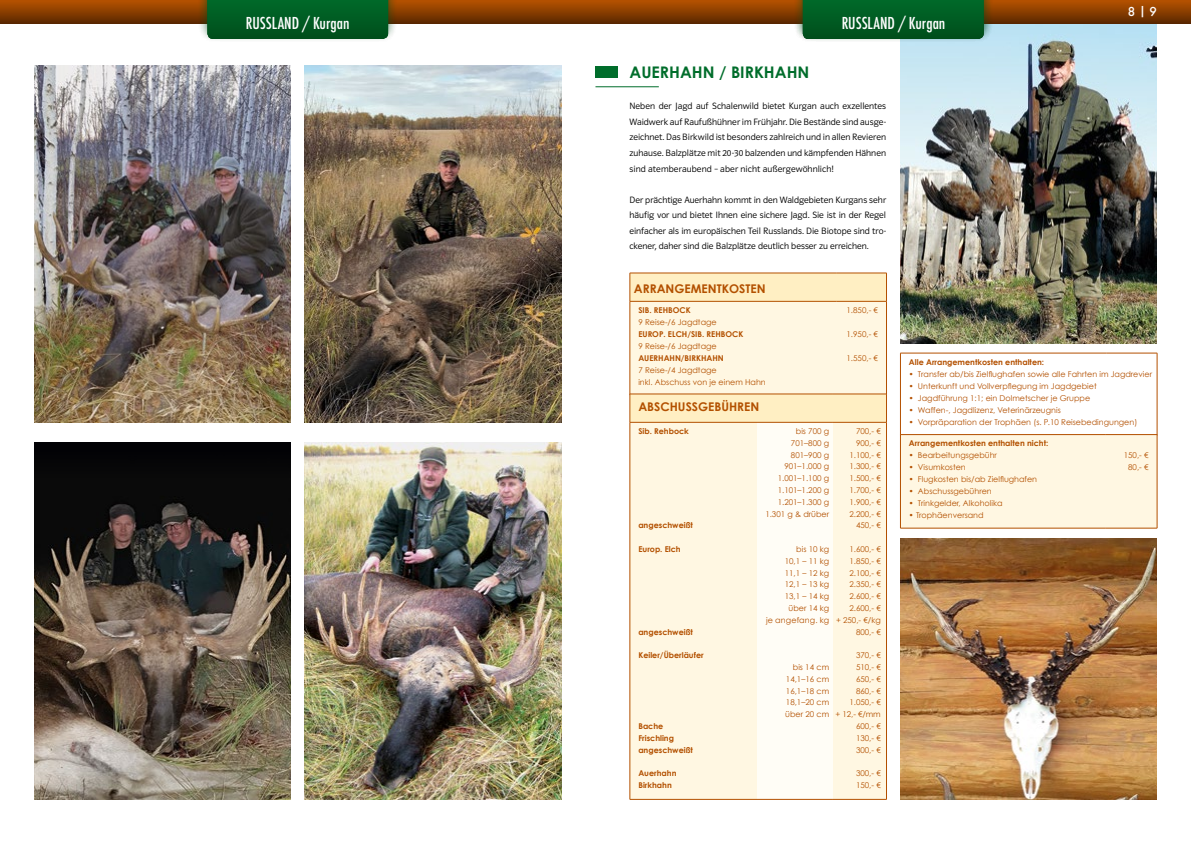
<style>
.page{position:relative;width:1191px;height:842px;background:#fff}
.page>*{position:absolute;margin:0;border:0;box-sizing:border-box;transform-origin:0 0}
.t1{font:500 condensed 16px "Futura";color:#fff}
.t2{font:700 16px "Century Gothic";color:#006d2b}
.t3{font:700 12px "Century Gothic";color:#b35000}
.t4{font:500 12px "Futura";color:#fff}
.t5{font:9.5px/15.6px "Polo 11 Leicht";color:#000;text-align:justify}
.t6{font:8px/11.8px "Century Gothic";color:#b35000;text-align:right}
.t7{font:700 8px/11.8px "Century Gothic";color:#b35000}
</style>
<div class="page">
<img style="left:900px;top:23px;width:257px;height:320px">
<hr style="left:595px;top:86px;width:64px;height:1px;background:#006d2b">
<div style="left:595px;top:66px;width:23px;height:12px;background:#006d2b"></div>
<img style="left:900px;top:539px;width:257px;height:260px">
<div style="left:630px;top:423px;width:256px;height:376px;background:#fff7e2"></div>
<div style="left:757px;top:422px;width:75px;height:377px;background:#fffdf6"></div>
<hr style="left:629px;top:422px;width:1px;height:377px;background:#b35000">
<hr style="left:886px;top:422px;width:1px;height:377px;background:#b35000">
<hr style="left:630px;top:799px;width:127px;height:1px;background:#b35000">
<hr style="left:757px;top:799px;width:75px;height:1px;background:#b35000">
<hr style="left:832px;top:799px;width:54px;height:1px;background:#b35000">
<svg style="left:629px;top:273px;width:258px;height:149px;background:#fdefd1"></svg>
<hr style="left:630px;top:422px;width:127px;height:1px;background:#b35000">
<hr style="left:757px;top:422px;width:75px;height:1px;background:#b35000">
<hr style="left:832px;top:422px;width:54px;height:1px;background:#b35000">
<hr style="left:1156px;top:353px;width:1px;height:82px;background:#b35000">
<hr style="left:900px;top:353px;width:1px;height:82px;background:#b35000">
<hr style="left:900px;top:353px;width:206px;height:1px;background:#b35000">
<hr style="left:1106px;top:353px;width:51px;height:1px;background:#b35000">
<div style="left:901px;top:435px;width:255px;height:93px;background:#fff7e2"></div>
<hr style="left:900px;top:435px;width:1px;height:93px;background:#b35000">
<hr style="left:900px;top:434px;width:205px;height:1px;background:#b35000">
<hr style="left:900px;top:528px;width:205px;height:1px;background:#b35000">
<hr style="left:1105px;top:434px;width:52px;height:1px;background:#b35000">
<hr style="left:1156px;top:435px;width:1px;height:93px;background:#b35000">
<hr style="left:1105px;top:528px;width:52px;height:1px;background:#b35000">
<svg style="left:0;top:0;width:1191px;height:23px;background:#8a3d00"></svg>
<div style="left:793px;top:0;width:200px;height:43px;background:#004c1a;opacity:.39"></div>
<svg style="left:803px;top:0;width:180px;height:39px;background:#005b22"></svg>
<div style="left:198px;top:0;width:200px;height:43px;background:#004c1a;opacity:.39"></div>
<svg style="left:207px;top:0;width:181px;height:39px;background:#005b22"></svg>
<img style="left:34px;top:65px;width:257px;height:357px">
<img style="left:305px;top:65px;width:256px;height:357px">
<img style="left:34px;top:449px;width:257px;height:350px">
<img style="left:305px;top:442px;width:256px;height:357px">
<h1 class="t1" style="left:246px;top:13px;width:105px">RUSSLAND / Kurgan</h1>
<h1 class="t1" style="left:841px;top:13px;width:105px">RUSSLAND / Kurgan</h1>
<h2 class="t4" style="left:1128px;top:3px;width:31px">8 | 9</h2>
<h2 class="t4" style="left:1128px;top:4px;width:19px">9 |</h2>
<h1 class="t2" style="left:629px;top:62px;width:181px">AUERHAHN / BIRKHAHN</h1>
<p class="t5" style="left:629px;top:98px;width:258px">Neben der Jagd auf Schalenwild bietet Kurgan auch exzellentes Waidwerk auf Raufußhühner im Frühjahr. Die Bestände sind ausge&shy;zeichnet. Das Birkwild ist besonders zahlreich und in allen Revieren zuhause. Balzplätze mit 20-30 balzenden und kämpfenden Hähnen sind atemberaubend – aber nicht außergewöhnlich!</p>
<p class="t5" style="left:629px;top:192px;width:258px">Der prächtige Auerhahn kommt in den Waldgebieten Kurgans sehr häufig vor und bietet Ihnen eine sichere Jagd. Sie ist in der Regel einfacher als im europäischen Teil Russlands. Die Biotope sind tro&shy;ckener, daher sind die Balzplätze deutlich besser zu erreichen.</p>
<h2 class="t3" style="left:634px;top:281px;width:133px">ARRANGEMENTKOSTEN</h2>
<p class="t7" style="left:638px;top:304px;width:54px">SIB. REHBOCK</p>
<p class="t6" style="left:638px;top:316px;width:80px">9 Reise-/6 Jagdtage</p>
<p class="t7" style="left:638px;top:328px;width:106px">EUROP. ELCH/SIB. REHBOCK</p>
<p class="t6" style="left:638px;top:340px;width:80px">9 Reise-/6 Jagdtage</p>
<p class="t7" style="left:638px;top:352px;width:87px">AUERHAHN/BIRKHAHN</p>
<p class="t6" style="left:638px;top:364px;width:129px;text-align:left">7 Reise-/4 Jagdtage<br>inkl. Abschuss von je einem Hahn</p>
<p class="t6" style="left:846px;top:304px;width:33px">1.850,- €</p>
<p class="t6" style="left:846px;top:328px;width:33px">1.950,- €</p>
<p class="t6" style="left:846px;top:352px;width:33px">1.550,- €</p>
<h2 class="t3" style="left:638px;top:399px;width:122px">ABSCHUSSGEBÜHREN</h2>
<p class="t7" style="left:638px;top:425px;width:52px">Sib. Rehbock</p>
<p class="t6" style="left:765px;top:425px;width:65px">bis 700 g<br>701–800 g<br>801–900 g<br>901–1.000 g<br>1.001–1.100 g<br>1.101–1.200 g<br>1.201–1.300 g<br>1.301 g &amp; drüber</p>
<p class="t6" style="left:766px;top:543px;width:65px">bis 10 kg<br>10,1 – 11 kg<br>11,1 – 12 kg<br>12,1 – 13 kg<br>13,1 – 14 kg über 14 kg<br>je angefang. kg</p>
<p class="t6" style="left:785px;top:661px;width:45px;text-align:justify;text-indent:8px">bis 14 cm 14,1–16 cm 16,1–18 cm 18,1–20 cm über 20 cm</p>
<p class="t6" style="left:849px;top:425px;width:33px">700,- €<br>900,- €<br>1.100,- €<br>1.300,- €<br>1.500,- €<br>1.700,- €<br>1.900,- €<br>2.200,- €<br>450,- €</p>
<p class="t6" style="left:836px;top:543px;width:46px">1.600,- €<br>1.850,- €<br>2.100,- €<br>2.350,- €<br>2.600,- €<br>2.600,- €<br>+ 250,- €/kg<br>800,- €</p>
<p class="t6" style="left:835px;top:649px;width:47px">370,- €<br>510,- €<br>650,- €<br>860,- €<br>1.050,- €<br>+ 12,- €/mm<br>600,- €<br>130,- €<br>300,- €</p>
<p class="t6" style="left:856px;top:767px;width:26px;text-align:left">300,- €<br>150,- €</p>
<p class="t7" style="left:638px;top:519px;width:56px">angeschweißt</p>
<p class="t7" style="left:638px;top:543px;width:44px">Europ. Elch</p>
<p class="t7" style="left:638px;top:626px;width:56px">angeschweißt</p>
<p class="t7" style="left:638px;top:649px;width:67px">Keiler/Überläufer</p>
<p class="t7" style="left:638px;top:720px;width:56px">Bache<br>Frischling angeschweißt</p>
<p class="t7" style="left:638px;top:767px;width:40px">Auerhahn<br>Birkhahn</p>
<p class="t7" style="left:909px;top:356px;width:137px">Alle Arrangementkosten enthalten:</p>
<p class="t6" style="left:909px;top:368px;width:245px">• Transfer ab/bis Zielflughafen sowie alle Fahrten im Jagdrevier</p>
<p class="t6" style="left:909px;top:380px;width:189px">• Unterkunft und Vollverpflegung im Jagdgebiet</p>
<p class="t6" style="left:909px;top:392px;width:183px">• Jagdführung 1:1; ein Dolmetscher je Gruppe</p>
<p class="t6" style="left:909px;top:404px;width:153px">• Waffen-, Jagdlizenz, Veterinärzeugnis</p>
<p class="t6" style="left:909px;top:416px;width:230px">• Vorpräparation der Trophäen (s. P.10 Reisebedingungen)</p>
<p class="t7" style="left:909px;top:437px;width:141px">Arrangementkosten enthalten nicht:</p>
<p class="t6" style="left:909px;top:449px;width:90px">• Bearbeitungsgebühr</p>
<p class="t6" style="left:909px;top:461px;width:58px">• Visumkosten</p>
<p class="t6" style="left:909px;top:473px;width:130px">• Flugkosten bis/ab Zielflughafen</p>
<p class="t6" style="left:909px;top:485px;width:84px">• Abschussgebühren</p>
<p class="t6" style="left:909px;top:497px;width:95px">• Trinkgelder, Alkoholika</p>
<p class="t6" style="left:909px;top:509px;width:76px">• Trophäenversand</p>
<p class="t6" style="left:1123px;top:449px;width:26px;text-align:center">150,- €<br>80,- €</p>
</div>
